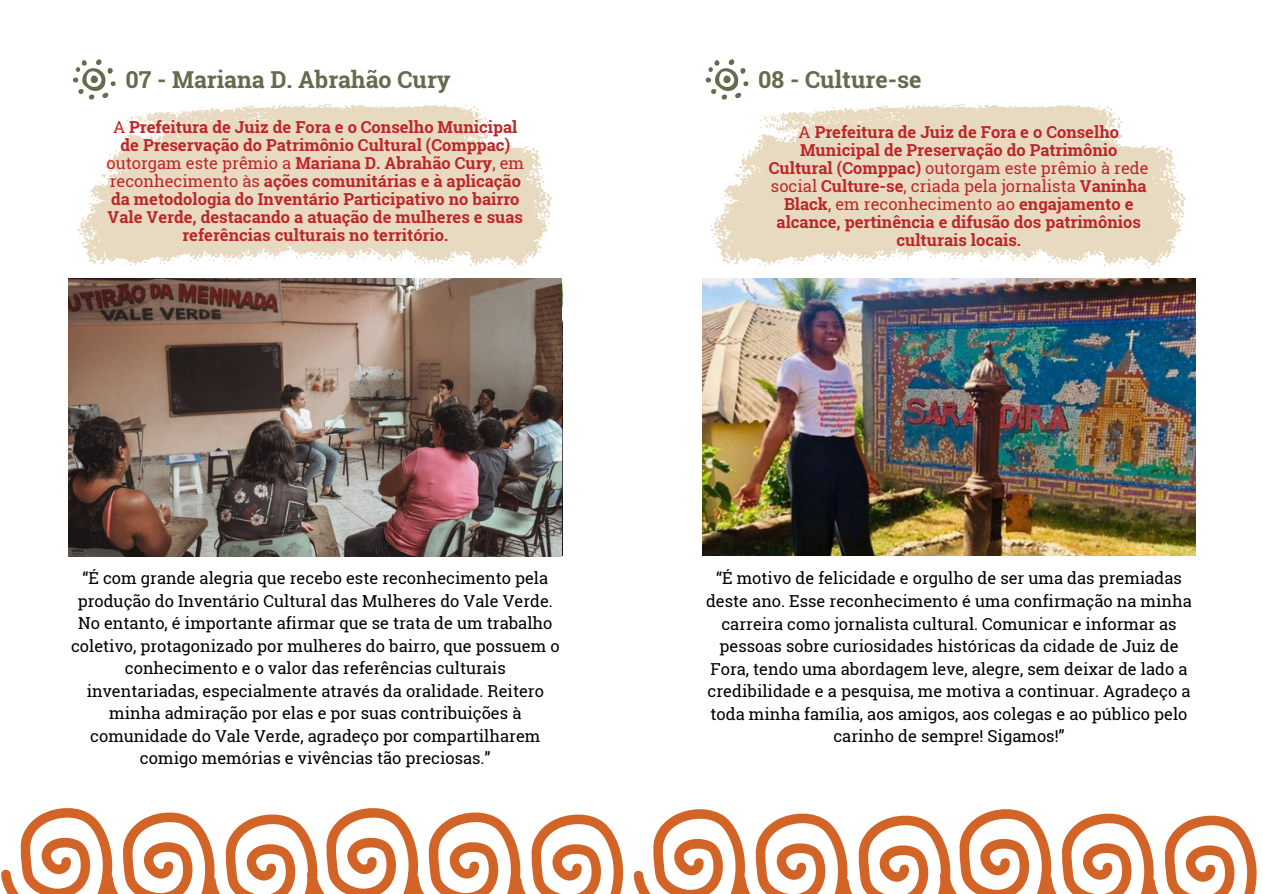
<style>
.page{position:relative;width:1263px;height:894px;background:#fff}
.page>*{position:absolute;margin:0;border:0;box-sizing:border-box;transform-origin:0 0}
.t1{font:700 23.4px "Roboto Slab";color:#666b4e}
.t2{font:16.5px/22.5px "Roboto Slab";color:#000;text-align:center}
.t3{font:700 16.5px/18px "Roboto Slab";color:#bd2628;text-align:center}
.s1{font-weight:400}
</style>
<div class="page">
<svg style="left:73px;top:59px;width:42px;height:32px"></svg>
<svg style="left:78px;top:91px;width:478px;height:188px;fill:#e8dac1"></svg>
<svg style="left:373px;top:252px;width:8px;height:8px"></svg>
<svg style="left:308px;top:104px;width:4px;height:3px"></svg>
<svg style="left:422px;top:259px;width:8px;height:4px"></svg>
<svg style="left:310px;top:254px;width:12px;height:5px"></svg>
<svg style="left:507px;top:258px;width:8px;height:10px"></svg>
<svg style="left:159px;top:259px;width:6px;height:5px"></svg>
<svg style="left:109px;top:150px;width:8px;height:6px"></svg>
<svg style="left:205px;top:253px;width:9px;height:8px"></svg>
<svg style="left:190px;top:259px;width:8px;height:4px"></svg>
<svg style="left:125px;top:263px;width:7px;height:3px"></svg>
<svg style="left:540px;top:215px;width:9px;height:9px"></svg>
<svg style="left:450px;top:254px;width:5px;height:7px"></svg>
<svg style="left:388px;top:255px;width:4px;height:6px"></svg>
<svg style="left:245px;top:258px;width:7px;height:3px"></svg>
<svg style="left:173px;top:257px;width:7px;height:4px"></svg>
<svg style="left:77px;top:225px;width:7px;height:13px"></svg>
<svg style="left:259px;top:255px;width:8px;height:4px"></svg>
<svg style="left:221px;top:256px;width:16px;height:7px"></svg>
<svg style="left:465px;top:104px;width:24px;height:32px"></svg>
<svg style="left:539px;top:174px;width:6px;height:12px"></svg>
<svg style="left:292px;top:251px;width:10px;height:7px"></svg>
<svg style="left:539px;top:233px;width:7px;height:19px"></svg>
<svg style="left:199px;top:107px;width:12px;height:2px"></svg>
<svg style="left:91px;top:162px;width:21px;height:26px"></svg>
<svg style="left:175px;top:111px;width:7px;height:3px"></svg>
<svg style="left:89px;top:194px;width:10px;height:9px"></svg>
<svg style="left:113px;top:113px;width:48px;height:28px"></svg>
<img style="left:68px;top:279px;width:494px;height:277px">
<svg style="left:712px;top:104px;width:477px;height:175px;fill:#e8dac1"></svg>
<svg style="left:1165px;top:148px;width:4px;height:3px"></svg>
<svg style="left:1007px;top:252px;width:8px;height:8px"></svg>
<svg style="left:1048px;top:259px;width:15px;height:4px"></svg>
<svg style="left:944px;top:254px;width:12px;height:5px"></svg>
<svg style="left:1141px;top:258px;width:8px;height:10px"></svg>
<svg style="left:793px;top:259px;width:6px;height:5px"></svg>
<svg style="left:742px;top:150px;width:9px;height:6px"></svg>
<svg style="left:839px;top:253px;width:9px;height:8px"></svg>
<svg style="left:759px;top:263px;width:6px;height:3px"></svg>
<svg style="left:1174px;top:215px;width:9px;height:9px"></svg>
<svg style="left:1084px;top:254px;width:4px;height:7px"></svg>
<svg style="left:1022px;top:255px;width:4px;height:6px"></svg>
<svg style="left:878px;top:258px;width:7px;height:3px"></svg>
<svg style="left:807px;top:257px;width:7px;height:4px"></svg>
<svg style="left:710px;top:225px;width:7px;height:13px"></svg>
<svg style="left:893px;top:255px;width:8px;height:4px"></svg>
<svg style="left:855px;top:256px;width:16px;height:7px"></svg>
<svg style="left:1099px;top:104px;width:23px;height:32px"></svg>
<svg style="left:1173px;top:174px;width:5px;height:12px"></svg>
<svg style="left:731px;top:162px;width:15px;height:21px"></svg>
<svg style="left:926px;top:251px;width:10px;height:7px"></svg>
<svg style="left:1172px;top:233px;width:7px;height:19px"></svg>
<svg style="left:833px;top:107px;width:12px;height:2px"></svg>
<svg style="left:808px;top:111px;width:8px;height:3px"></svg>
<svg style="left:723px;top:194px;width:9px;height:9px"></svg>
<svg style="left:746px;top:113px;width:48px;height:28px"></svg>
<svg style="left:706px;top:59px;width:42px;height:41px"></svg>
<svg style="left:1px;top:808px;width:1256px;height:85px"></svg>
<img style="left:702px;top:279px;width:493px;height:276px">
<p class="t1" style="left:126px;top:64px;width:327px">07 - Mariana D. Abrahão Cury</p>
<h1 class="t1" style="left:758px;top:64px;width:165px">08 - Culture-se</h1>
<p class="t3" style="left:106px;top:118px;width:419px"><span class="s1">A</span> Prefeitura de Juiz de Fora e o Conselho Municipal de Preservação do Patrimônio Cultural (Comppac) <span class="s1">outorgam este prêmio a</span> Mariana D. Abrahão Cury<span class="s1">, em reconhecimento às</span> ações comunitárias e à aplicação da metodologia do Inventário Participativo no bairro Vale Verde, destacando a atuação de mulheres e suas referências culturais no território.</p>
<p class="t3" style="left:769px;top:122px;width:381px"><span class="s1">A</span> Prefeitura de Juiz de Fora e o Conselho Municipal de Preservação do Patrimônio Cultural (Comppac) <span class="s1">outorgam este prêmio à rede social</span> Culture-se<span class="s1">, criada pela jornalista</span> Vaninha Black<span class="s1">, em reconhecimento ao</span> engajamento e alcance, pertinência e difusão dos patrimônios culturais locais.</p>
<p class="t2" style="left:71px;top:566px;width:490px">“É com grande alegria que recebo este reconhecimento pela produção do Inventário Cultural das Mulheres do Vale Verde.<br>No entanto, é importante afirmar que se trata de um trabalho coletivo, protagonizado por mulheres do bairro, que possuem o conhecimento e o valor das referências culturais inventariadas, especialmente através da oralidade. Reitero minha admiração por elas e por suas contribuições à comunidade do Vale Verde, agradeço por compartilharem comigo memórias e vivências tão preciosas.”</p>
<p class="t2" style="left:706px;top:566px;width:487px">“É motivo de felicidade e orgulho de ser uma das premiadas deste ano. Esse reconhecimento é uma confirmação na minha carreira como jornalista cultural. Comunicar e informar as pessoas sobre curiosidades históricas da cidade de Juiz de Fora, tendo uma abordagem leve, alegre, sem deixar de lado a credibilidade e a pesquisa, me motiva a continuar. Agradeço a toda minha família, aos amigos, aos colegas e ao público pelo carinho de sempre! Sigamos!”</p>
</div>
